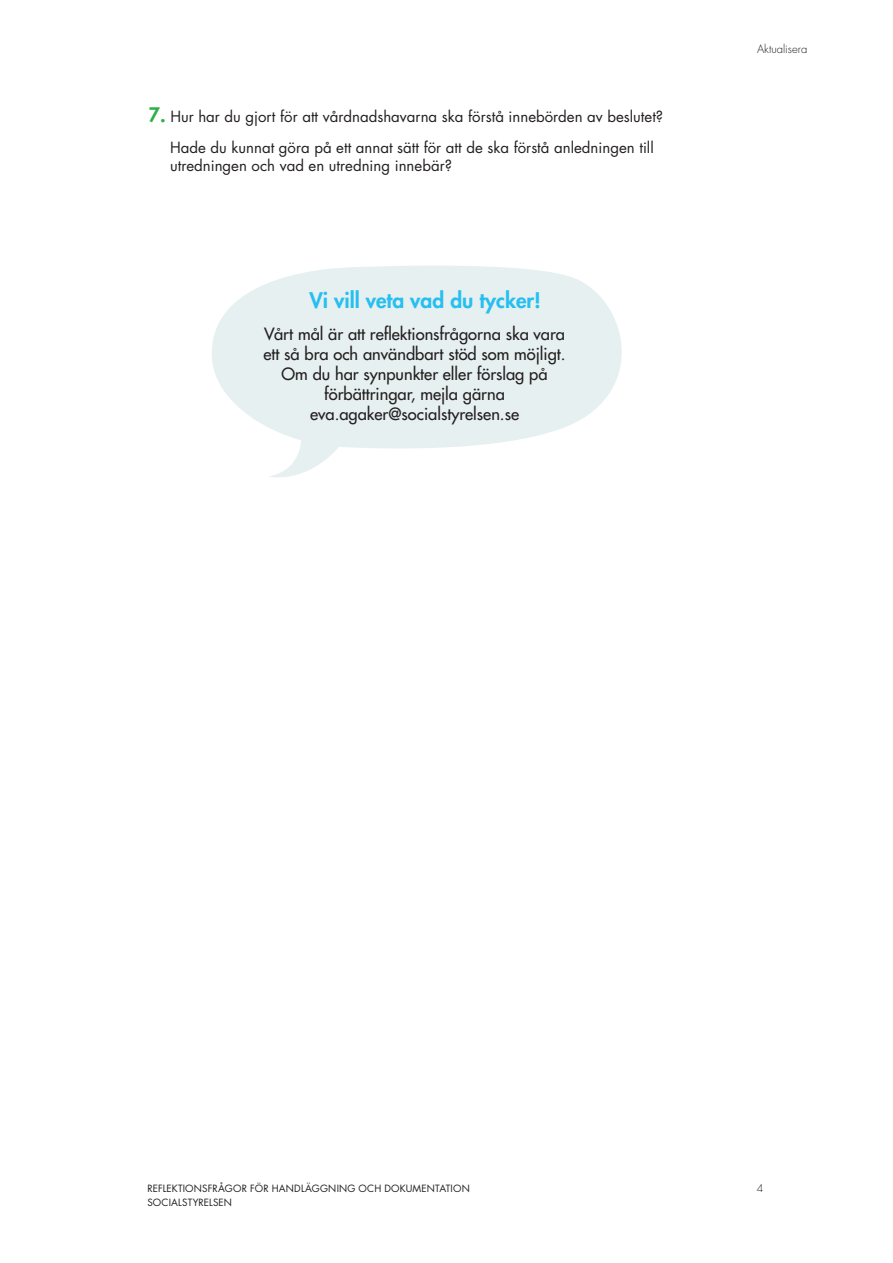
<style>
.page{position:relative;width:893px;height:1263px;background:#fff}
.page>*{position:absolute;margin:0;border:0;box-sizing:border-box;transform-origin:0 0}
.vi_vill_veta{font:800 21px "Futura Std";color:#26bff0}
.Vi_vill_veta_text{font:500 16.5px/19.8px "Futura Std";color:#231f20;text-align:center}
.sista_brödtext{font:15px/18px "Futura Std";color:#231f20}
.text_med_siffror{font:15px "Futura Std";color:#231f20}
.t1{font:300 11.25px "Futura Std";color:#231f20}
.t2{font:300 10.5px "Futura Std";color:#231f20}
.t3{font:9.75px "Futura Std";letter-spacing:.02em;color:#231f20}
.s1{font-weight:800;font-size:19.5px;color:#2ab049}
</style>
<div class="page">
<svg style="left:212px;top:265px;width:410px;height:213px;fill:#e7f0f1"></svg>
<p class="text_med_siffror" style="left:149px;top:107px;width:516px"><span class="s1">7.</span> Hur har du gjort för att vårdnadshavarna ska förstå innebörden av beslutet?</p>
<p class="sista_brödtext" style="left:170px;top:139px;width:485px">Hade du kunnat göra på ett annat sätt för att de ska förstå anledningen till utredningen och vad en utredning innebär?</p>
<p class="vi_vill_veta" style="left:309px;top:287px;width:233px">Vi vill veta vad du tycker!</p>
<p class="Vi_vill_veta_text" style="left:264px;top:325px;width:304px">Vårt mål är att reflektionsfrågorna ska vara ett så bra och användbart stöd som möjligt.<br>Om du har synpunkter eller förslag på förbättringar, mejla gärna eva.agaker@socialstyrelsen.se</p>
<p class="t1" style="left:757px;top:42px;width:52px">Aktualisera</p>
<p class="t3" style="left:147px;top:1182px;width:324px">REFLEKTIONSFRÅGOR FÖR HANDLÄGGNING OCH DOKUMENTATION</p>
<p class="t2" style="left:757px;top:1182px;width:8px">4</p>
<p class="t3" style="left:147px;top:1196px;width:86px">SOCIALSTYRELSEN</p>
</div>
